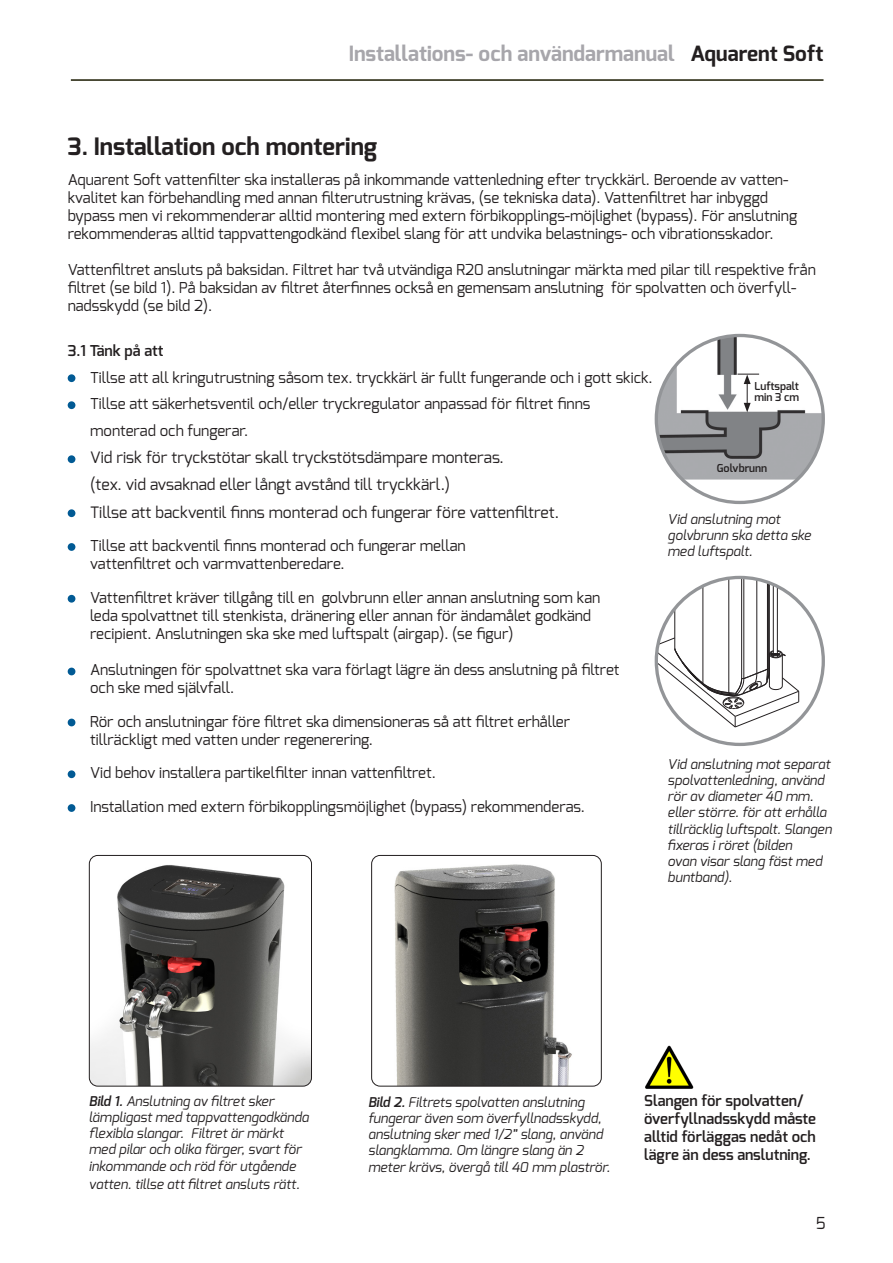
<style>
.page{position:relative;width:893px;height:1263px;background:#fff}
.page>*{position:absolute;margin:0;border:0;box-sizing:border-box;transform-origin:0 0}
.Mellanrubrik_16_18p{font:700 24px "Exo";color:#231f20}
.t1{font:700 21px "Exo";color:#a7a6ab}
.t2{font:16.5px "Exo";color:#231f20}
.brödtext{font:15.75px "Exo";color:#231f20}
.brödtext-2{font:15px/18px "Exo";color:#231f20}
.brödtext-3{font:600 15px/18px "Exo";color:#231f20}
.Mellanrubrik_11_14p{font:600 15px "Exo";color:#231f20}
.brödtext-4{font:italic 13.5px/16.2px "Exo";color:#231f20}
.t3{font:600 10.95px/11.6px "Exo";color:#231f20}
.s1{color:#231f20}
.s2{font-weight:600}
</style>
<div class="page">
<hr style="left:71px;top:79px;width:752px;height:2px;background:#1a1a00">
<div style="left:68px;top:374px;width:7px;height:8px;background:#015a94;border-radius:50%"></div>
<div style="left:68px;top:401px;width:7px;height:8px;background:#015a94;border-radius:50%"></div>
<div style="left:68px;top:455px;width:7px;height:8px;background:#015a94;border-radius:50%"></div>
<div style="left:68px;top:509px;width:7px;height:8px;background:#015a94;border-radius:50%"></div>
<div style="left:68px;top:543px;width:7px;height:8px;background:#015a94;border-radius:50%"></div>
<div style="left:68px;top:595px;width:7px;height:8px;background:#015a94;border-radius:50%"></div>
<div style="left:68px;top:668px;width:7px;height:7px;background:#015a94;border-radius:50%"></div>
<div style="left:68px;top:719px;width:7px;height:7px;background:#015a94;border-radius:50%"></div>
<div style="left:68px;top:770px;width:7px;height:8px;background:#015a94;border-radius:50%"></div>
<div style="left:68px;top:804px;width:7px;height:8px;background:#015a94;border-radius:50%"></div>
<svg style="left:656px;top:335px;width:167px;height:167px"></svg>
<hr style="left:674px;top:577px;width:1px;height:71px;background:#231f20">
<hr style="left:703px;top:577px;width:1px;height:106px;background:#231f20">
<hr style="left:728px;top:577px;width:1px;height:116px;background:#231f20">
<hr style="left:741px;top:577px;width:1px;height:101px;background:#231f20">
<hr style="left:744px;top:577px;width:1px;height:101px;background:#231f20">
<hr style="left:756px;top:577px;width:1px;height:96px;background:#231f20">
<hr style="left:767px;top:577px;width:1px;height:92px;background:#231f20">
<hr style="left:768px;top:577px;width:1px;height:100px;background:#231f20">
<hr style="left:769px;top:577px;width:1px;height:95px;background:#231f20">
<hr style="left:773px;top:577px;width:1px;height:77px;background:#231f20">
<hr style="left:777px;top:577px;width:1px;height:77px;background:#231f20">
<svg style="left:656px;top:637px;width:143px;height:90px"></svg>
<img style="left:89px;top:855px;width:222px;height:231px">
<div style="left:89px;top:855px;width:223px;height:231px;border:1px solid #231f20;border-radius:9px"></div>
<img style="left:372px;top:855px;width:229px;height:231px">
<div style="left:371px;top:855px;width:231px;height:231px;border:1px solid #231f20;border-radius:9px"></div>
<img style="left:645px;top:1045px;width:49px;height:44px">
<h2 class="t1" style="left:349px;top:40px;width:476px">Installations- och användarmanual <span class="s1">Aquarent Soft</span></h2>
<p class="Mellanrubrik_16_18p" style="left:68px;top:131px;width:311px">3. Installation och montering</p>
<p class="brödtext-2" style="left:68px;top:171px;width:722px">Aquarent Soft vattenfilter ska installeras på inkommande vattenledning efter tryckkärl. Beroende av vatten&shy;kvalitet kan förbehandling med annan filterutrustning krävas, (se tekniska data). Vattenfiltret har inbyggd</p>
<p class="brödtext-2" style="left:68px;top:207px;width:731px">bypass men vi rekommenderar alltid montering med extern förbikopplings-möjlighet (bypass). För anslutning rekommenderas alltid tappvattengodkänd flexibel slang för att undvika belastnings- och vibrationsskador.</p>
<p class="brödtext-2" style="left:68px;top:261px;width:750px">Vattenfiltret ansluts på baksidan. Filtret har två utvändiga R20 anslutningar märkta med pilar till respektive från filtret (se bild 1). På baksidan av filtret återfinnes också en gemensam anslutning för spolvatten och överfyll&shy;nadsskydd (se bild 2).</p>
<p class="Mellanrubrik_11_14p" style="left:68px;top:341px;width:97px">3.1 Tänk på att</p>
<p class="brödtext-2" style="left:90px;top:368px;width:564px">Tillse att all kringutrustning såsom tex. tryckkärl är fullt fungerande och i gott skick.</p>
<p class="brödtext-2" style="left:90px;top:395px;width:502px">Tillse att säkerhetsventil och/eller tryckregulator anpassad för filtret finns</p>
<p class="brödtext-2" style="left:90px;top:422px;width:160px">monterad och fungerar.</p>
<p class="brödtext" style="left:90px;top:447px;width:415px">Vid risk för tryckstötar skall tryckstötsdämpare monteras.</p>
<p class="brödtext" style="left:90px;top:474px;width:362px">(tex. vid avsaknad eller långt avstånd till tryckkärl.)</p>
<p class="brödtext" style="left:90px;top:502px;width:470px">Tillse att backventil finns monterad och fungerar före vattenfiltret.</p>
<p class="brödtext-2" style="left:90px;top:536px;width:377px">Tillse att backventil finns monterad och fungerar mellan</p>
<p class="brödtext-2" style="left:90px;top:554px;width:256px">vattenfiltret och varmvattenberedare.</p>
<p class="brödtext-2" style="left:90px;top:588px;width:512px;line-height:18.8px">Vattenfiltret kräver tillgång till en golvbrunn eller annan anslutning som kan leda spolvattnet till stenkista, dränering eller annan för ändamålet godkänd</p>
<p class="brödtext-2" style="left:90px;top:625px;width:425px">recipient. Anslutningen ska ske med luftspalt (airgap). (se figur)</p>
<p class="brödtext-2" style="left:90px;top:661px;width:531px">Anslutningen för spolvattnet ska vara förlagt lägre än dess anslutning på filtret</p>
<p class="brödtext-2" style="left:90px;top:679px;width:146px">och ske med självfall.</p>
<p class="brödtext-2" style="left:90px;top:713px;width:481px">Rör och anslutningar före filtret ska dimensioneras så att filtret erhåller</p>
<p class="brödtext-2" style="left:90px;top:731px;width:284px">tillräckligt med vatten under regenerering.</p>
<p class="brödtext-2" style="left:90px;top:764px;width:347px">Vid behov installera partikelfilter innan vattenfiltret.</p>
<p class="brödtext-2" style="left:90px;top:797px;width:496px">Installation med extern förbikopplingsmöjlighet (bypass) rekommenderas.</p>
<p class="t3" style="left:754px;top:380px;width:46px">Luftspalt min 3 cm</p>
<p class="t3" style="left:717px;top:462px;width:52px">Golvbrunn</p>
<p class="brödtext-4" style="left:668px;top:511px;width:145px">Vid anslutning mot golvbrunn ska detta ske med luftspalt.</p>
<p class="brödtext-4" style="left:668px;top:756px;width:166px">Vid anslutning mot separat spolvattenledning, använd rör av diameter 40 mm. eller större. för att erhålla tillräcklig luftspalt. Slangen fixeras i röret (bilden<br>ovan visar slang fäst med buntband).</p>
<p class="brödtext-4" style="left:89px;top:1093px;width:221px"><span class="s2">Bild 1.</span> Anslutning av filtret sker lämpligast med tappvattengodkända flexibla slangar. Filtret är märkt med pilar och olika färger, svart för inkommande och röd för utgående</p>
<p class="brödtext-4" style="left:89px;top:1175px;width:212px">vatten. tillse att filtret ansluts rätt.</p>
<p class="brödtext-4" style="left:368px;top:1094px;width:243px"><span class="s2">Bild 2.</span> Filtrets spolvatten anslutning fungerar även som överfyllnadsskydd, anslutning sker med 1/2” slang, använd slangklamma. Om längre slang än 2 meter krävs, övergå till 40 mm plaströr.</p>
<p class="brödtext-3" style="left:644px;top:1092px;width:173px">Slangen för spolvatten/ överfyllnadsskydd måste alltid förläggas nedåt och lägre än dess anslutning.</p>
<p class="t2" style="left:816px;top:1212px;width:11px">5</p>
</div>
